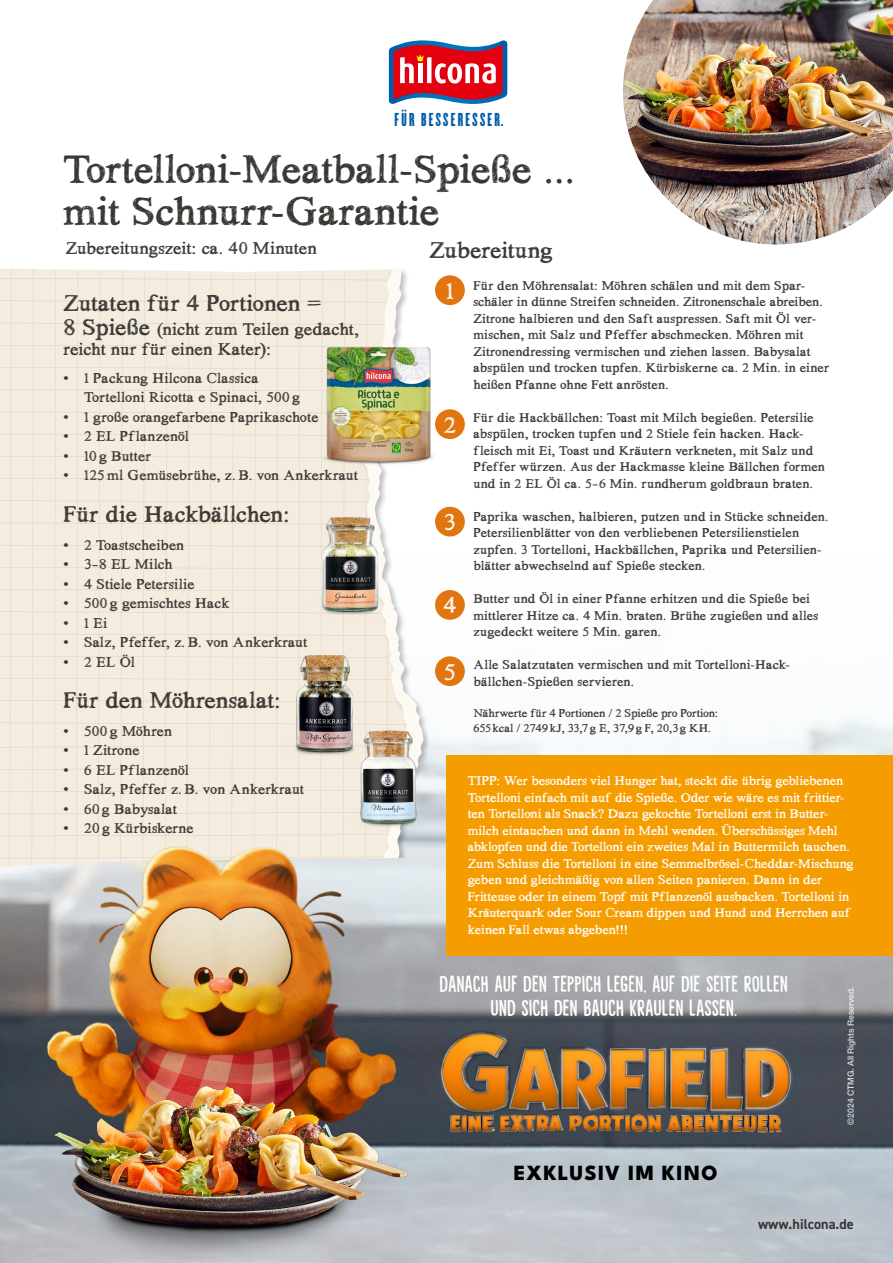
<style>
.page{position:relative;width:893px;height:1263px;background:#fff}
.page>*{position:absolute;margin:0;border:0;box-sizing:border-box;transform-origin:0 0}
.t1{font:42px/42px "Hand Scribble Sketch Times";letter-spacing:-.005em;color:#393734}
.t2{font:24px "Hand Scribble Sketch Times";letter-spacing:-.005em;color:#393734}
.t3{font:24px "Hand Scribble Sketch Times";color:#fff}
.t4{font:23.55px/24px "Liquid Amber";color:#fff;text-align:center}
.t5{font:800 21.6px "League Spartan";letter-spacing:.055em;color:#000}
.t6{font:18px/19.5px "Hand Scribble Sketch Times";letter-spacing:-.005em;color:#393734}
.t7{font:16.35px "Champion HTF Featherweight";letter-spacing:.14em;color:#005ca9}
.t8{font:15px/19.5px "Hand Scribble Sketch Times";letter-spacing:.01em;color:#393734}
.t9{font:700 14.25px "DIN2014";color:#393734}
.t10{font:13.5px/16.5px "Hand Scribble Sketch Times";letter-spacing:.01em;color:#393734}
.t11{font:13.5px/16.5px "Hand Scribble Sketch Times";letter-spacing:-.005em;color:#fff}
.t12{font:12px/15px "Hand Scribble Sketch Times";letter-spacing:-.005em;color:#393734}
.t13{font:500 8.55px "Helvetica Neue";color:#fff}
.s1{font-size:24px}
</style>
<div class="page">
<img style="left:0;top:45px;width:893px;height:1218px">
<div style="left:0;top:502px;width:893px;height:429px;background:#fff"></div>
<div style="left:446px;top:755px;width:447px;height:200px;background:#f59d00"></div>
<svg style="left:389px;top:40px;width:118px;height:65px"></svg>
<div style="left:418px;top:64px;width:5px;height:19px;background:#fff"></div>
<img style="left:431px;top:1019px;width:370px;height:124px">
<div style="left:435px;top:275px;width:30px;height:30px;background:#e1750f;border-radius:50%"></div>
<div style="left:435px;top:656px;width:30px;height:30px;background:#e1750f;border-radius:50%"></div>
<div style="left:435px;top:409px;width:30px;height:30px;background:#e1750f;border-radius:50%"></div>
<div style="left:435px;top:507px;width:30px;height:29px;background:#e1750f;border-radius:50%"></div>
<div style="left:435px;top:590px;width:30px;height:30px;background:#e1750f;border-radius:50%"></div>
<img style="left:623px;top:0;width:270px;height:244px">
<div style="left:359px;top:267px;width:71px;height:601px;background:#000;opacity:.25"></div>
<svg style="left:0;top:269px;width:424px;height:599px;background:#f3ebde"></svg>
<img style="left:321px;top:336px;width:117px;height:133px">
<img style="left:334px;top:721px;width:110px;height:110px">
<img style="left:294px;top:507px;width:111px;height:111px">
<img style="left:268px;top:646px;width:113px;height:114px">
<img style="left:27px;top:842px;width:387px;height:222px">
<img style="left:16px;top:1064px;width:412px;height:199px">
<p class="t7" style="left:394px;top:109px;width:111px">FÜR BESSERESSER.</p>
<h1 class="t1" style="left:64px;top:145px;width:513px">Tortelloni-Meatball-Spieße … mit Schnurr-Garantie</h1>
<h3 class="t6" style="left:66px;top:237px;width:253px">Zubereitungszeit: ca. 40 Minuten</h3>
<h2 class="t2" style="left:64px;top:287px;width:259px">Zutaten für 4 Portionen =</h2>
<h3 class="t6" style="left:64px;top:318px;width:297px"><span class="s1">8 Spieße</span> (nicht zum Teilen gedacht, reicht nur für einen Kater):</h3>
<p class="t8" style="left:84px;top:367px;width:218px;text-indent:-20px">• 1 Packung Hilcona Classica<br>Tortelloni Ricotta e Spinaci, 500 g</p>
<p class="t8" style="left:64px;top:406px;width:256px">• 1 große orangefarbene Paprikaschote</p>
<p class="t8" style="left:64px;top:426px;width:127px">• 2 EL Pflanzenöl</p>
<p class="t8" style="left:64px;top:445px;width:89px">• 10 g Butter</p>
<p class="t8" style="left:64px;top:465px;width:296px">• 125 ml Gemüsebrühe, z.B. von Ankerkraut</p>
<h2 class="t2" style="left:64px;top:497px;width:228px">Für die Hackbällchen:</h2>
<p class="t8" style="left:64px;top:534px;width:122px">• 2 Toastscheiben</p>
<p class="t8" style="left:64px;top:553px;width:111px">• 3–8 EL Milch</p>
<p class="t8" style="left:64px;top:573px;width:132px">• 4 Stiele Petersilie</p>
<p class="t8" style="left:64px;top:592px;width:167px">• 500 g gemischtes Hack</p>
<p class="t8" style="left:64px;top:612px;width:45px">• 1 Ei</p>
<p class="t8" style="left:64px;top:631px;width:245px">• Salz, Pfeffer, z. B. von Ankerkraut</p>
<p class="t8" style="left:64px;top:651px;width:73px">• 2 EL Öl</p>
<h2 class="t2" style="left:64px;top:684px;width:219px">Für den Möhrensalat:</h2>
<p class="t8" style="left:64px;top:720px;width:110px">• 500 g Möhren</p>
<p class="t8" style="left:64px;top:740px;width:77px">• 1 Zitrone</p>
<p class="t8" style="left:64px;top:759px;width:127px">• 6 EL Pflanzenöl</p>
<p class="t8" style="left:64px;top:779px;width:242px">• Salz, Pfeffer z. B. von Ankerkraut</p>
<p class="t8" style="left:64px;top:798px;width:115px">• 60 g Babysalat</p>
<p class="t8" style="left:64px;top:818px;width:132px">• 20 g Kürbiskerne</p>
<h2 class="t2" style="left:429px;top:234px;width:125px">Zubereitung</h2>
<p class="t10" style="left:473px;top:276px;width:357px">Für den Möhrensalat: Möhren schälen und mit dem Spar&shy;schäler in dünne Streifen schneiden. Zitronenschale abreiben.<br>Zitrone halbieren und den Saft auspressen. Saft mit Öl ver&shy;mischen, mit Salz und Pfeffer abschmecken. Möhren mit Zitronendressing vermischen und ziehen lassen. Babysalat abspülen und trocken tupfen. Kürbiskerne ca. 2 Min. in einer heißen Pfanne ohne Fett anrösten.</p>
<p class="t10" style="left:473px;top:408px;width:353px">Für die Hackbällchen: Toast mit Milch begießen. Petersilie abspülen, trocken tupfen und 2 Stiele fein hacken. Hack&shy;fleisch mit Ei, Toast und Kräutern verkneten, mit Salz und Pfeffer würzen. Aus der Hackmasse kleine Bällchen formen und in 2 EL Öl ca. 5–6 Min. rundherum goldbraun braten.</p>
<p class="t10" style="left:473px;top:507px;width:357px">Paprika waschen, halbieren, putzen und in Stücke schneiden.<br>Petersilienblätter von den verbliebenen Petersilienstielen zupfen. 3 Tortelloni, Hackbällchen, Paprika und Petersilien&shy;blätter abwechselnd auf Spieße stecken.</p>
<p class="t10" style="left:473px;top:590px;width:346px">Butter und Öl in einer Pfanne erhitzen und die Spieße bei mittlerer Hitze ca. 4 Min. braten. Brühe zugießen und alles zugedeckt weitere 5 Min. garen.</p>
<p class="t10" style="left:473px;top:656px;width:318px">Alle Salatzutaten vermischen und mit Tortelloni-Hack&shy;bällchen-Spießen servieren.</p>
<p class="t12" style="left:473px;top:705px;width:246px">Nährwerte für 4 Portionen / 2 Spieße pro Portion:<br>655kcal / 2749kJ, 33,7g E, 37,9g F, 20,3g KH.</p>
<h2 class="t3" style="left:446px;top:275px;width:9px">1</h2>
<h2 class="t3" style="left:444px;top:408px;width:14px">2</h2>
<h2 class="t3" style="left:444px;top:506px;width:13px">3</h2>
<h2 class="t3" style="left:443px;top:589px;width:15px">4</h2>
<h2 class="t3" style="left:444px;top:655px;width:13px">5</h2>
<p class="t11" style="left:468px;top:772px;width:387px">TIPP: Wer besonders viel Hunger hat, steckt die übrig gebliebenen Tortelloni einfach mit auf die Spieße. Oder wie wäre es mit frittier&shy;ten Tortelloni als Snack? Dazu gekochte Tortelloni erst in Butter&shy;milch eintauchen und dann in Mehl wenden. Überschüssiges Mehl abklopfen und die Tortelloni ein zweites Mal in Buttermilch tauchen.<br>Zum Schluss die Tortelloni in eine Semmelbrösel-Cheddar-Mischung geben und gleichmäßig von allen Seiten panieren. Dann in der Fritteuse oder in einem Topf mit Pflanzenöl ausbacken. Tortelloni in Kräuterquark oder Sour Cream dippen und Hund und Herrchen auf keinen Fall etwas abgeben!!!</p>
<h3 class="t4" style="left:440px;top:972px;width:350px">DANACH AUF DEN TEPPICH LEGEN, AUF DIE SEITE ROLLEN<br>UND SICH DEN BAUCH KRAULEN LASSEN.</h3>
<h3 class="t5" style="left:514px;top:1157px;width:205px">EXKLUSIV IM KINO</h3>
<p class="t13" style="left:844px;top:1124px;width:140px;rotate:-90deg">©2024 CTMG. All Rights Reserved.</p>
<p class="t9" style="left:758px;top:1214px;width:97px">www.hilcona.de</p>
</div>
